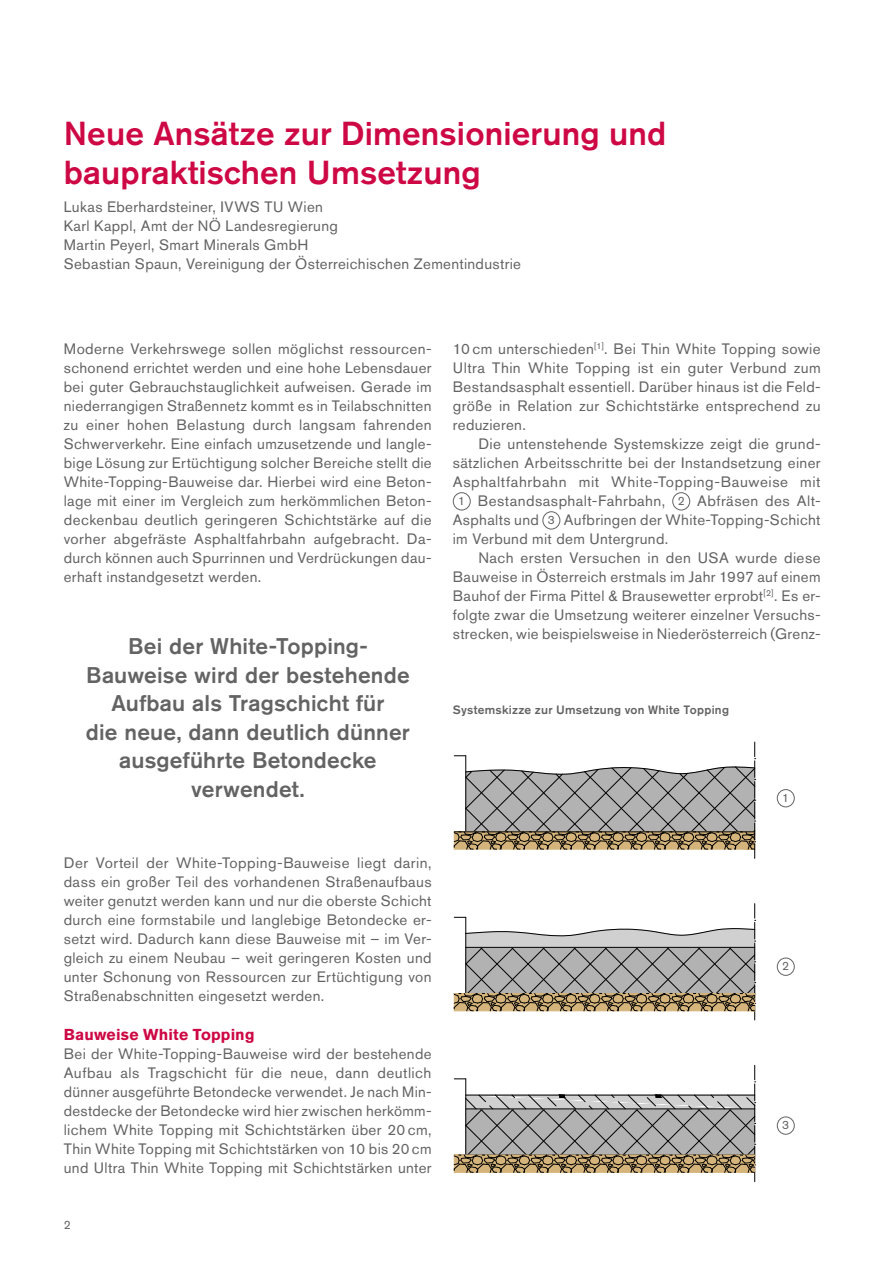
<style>
.page{position:relative;width:893px;height:1263px;background:#fff}
.page>*{position:absolute;margin:0;border:0;box-sizing:border-box;transform-origin:0 0}
.BETO_Titel{font:500 33px/39px "Akzidenz Grotesk BE";letter-spacing:.005em;color:#cd0844}
.BETO_Quote{font:500 22.5px/28.5px "Akzidenz Grotesk BE";letter-spacing:.01em;color:#646363;text-align:center}
.BETO_Zwischentitel_r{font:700 15.75px "Akzidenz Grotesk BE";letter-spacing:.01em;color:#cd0844}
.BETO__Blocksatz{font:15px/19px "Akzidenz Grotesk BE";letter-spacing:.025em;color:#646363;text-align:justify}
.BETO__Blocksatz_Einz{font:15px/19px "Akzidenz Grotesk BE";letter-spacing:.025em;color:#646363;text-align:justify}
.BETO_Untertitel_grau{font:500 12px "Akzidenz Grotesk BE";letter-spacing:.025em;color:#646363}
.BETO_Bildunterschrif{font:12px "Akzidenz Grotesk BE";color:#646363}
</style>
<div class="page">
<div style="left:453px;top:492px;width:18px;height:18px;border:1px solid #646363;border-radius:50%"></div>
<div style="left:672px;top:492px;width:18px;height:18px;border:1px solid #646363;border-radius:50%"></div>
<div style="left:542px;top:511px;width:18px;height:18px;border:1px solid #646363;border-radius:50%"></div>
<svg style="left:453px;top:742px;width:303px;height:116px"></svg>
<svg style="left:453px;top:903px;width:303px;height:117px"></svg>
<svg style="left:453px;top:1065px;width:303px;height:116px"></svg>
<div style="left:777px;top:1116px;width:18px;height:18px;border:1px solid #646363;border-radius:50%"></div>
<div style="left:777px;top:958px;width:18px;height:18px;border:1px solid #646363;border-radius:50%"></div>
<div style="left:777px;top:789px;width:18px;height:18px;border:1px solid #646363;border-radius:50%"></div>
<p class="BETO_Titel" style="left:64px;top:113px;width:604px">Neue Ansätze zur Dimensionierung und baupraktischen Umsetzung</p>
<p class="BETO__Blocksatz" style="left:64px;top:197px;width:459px;text-align:left">Lukas Eberhardsteiner, IVWS TU Wien<br>Karl Kappl, Amt der NÖ Landesregierung<br>Martin Peyerl, Smart Minerals GmbH<br>Sebastian Spaun, Vereinigung der Österreichischen Zementindustrie</p>
<p class="BETO__Blocksatz" style="left:64px;top:339px;width:369px">Moderne Verkehrswege sollen möglichst ressourcen&shy;schonend errichtet werden und eine hohe Lebensdauer bei guter Gebrauchstauglichkeit aufweisen. Gerade im niederrangigen Straßennetz kommt es in Teilabschnitten zu einer hohen Belastung durch langsam fahrenden Schwerverkehr. Eine einfach umzusetzende und langle&shy;bige Lösung zur Ertüchtigung solcher Bereiche stellt die White-Topping-Bauweise dar. Hierbei wird eine Beton&shy;lage mit einer im Vergleich zum herkömmlichen Beton&shy;deckenbau deutlich geringeren Schichtstärke auf die vorher abgefräste Asphaltfahrbahn aufgebracht. Da&shy;durch können auch Spurrinnen und Verdrückungen dau&shy;erhaft instandgesetzt werden.</p>
<p class="BETO_Quote" style="left:86px;top:631px;width:325px">Bei der White-Topping-<br>Bauweise wird der bestehende<br>Aufbau als Tragschicht für<br>die neue, dann deutlich dünner ausgeführte Betondecke verwendet.</p>
<p class="BETO__Blocksatz" style="left:453px;top:339px;width:369px">10 cm unterschieden<sup>[1]</sup>. Bei Thin White Topping sowie Ultra Thin White Topping ist ein guter Verbund zum Bestandsasphalt essentiell. Darüber hinaus ist die Feld&shy;größe in Relation zur Schichtstärke entsprechend zu reduzieren.</p>
<p class="BETO__Blocksatz_Einz" style="left:453px;top:434px;width:369px;text-indent:26px">Die untenstehende Systemskizze zeigt die grund&shy;sätzlichen Arbeitsschritte bei der Instandsetzung einer Asphaltfahrbahn mit White-Topping-Bauweise mit</p>
<p class="BETO_Bildunterschrif" style="left:458px;top:494px;width:8px">1</p>
<p class="BETO__Blocksatz_Einz" style="left:478px;top:491px;width:189px">Bestandsasphalt-Fahrbahn,</p>
<p class="BETO_Bildunterschrif" style="left:678px;top:494px;width:8px">2</p>
<p class="BETO__Blocksatz_Einz" style="left:697px;top:491px;width:125px">Abfräsen des Alt-</p>
<p class="BETO__Blocksatz_Einz" style="left:453px;top:510px;width:87px">Asphalts und</p>
<p class="BETO_Bildunterschrif" style="left:548px;top:513px;width:8px">3</p>
<p class="BETO__Blocksatz_Einz" style="left:453px;top:510px;width:369px;text-indent:111px">Aufbringen der White-Topping-Schicht im Verbund mit dem Untergrund.</p>
<p class="BETO__Blocksatz_Einz" style="left:453px;top:548px;width:369px;text-indent:26px">Nach ersten Versuchen in den USA wurde diese Bauweise in Österreich erstmals im Jahr 1997 auf einem Bauhof der Firma Pittel &amp; Brausewetter erprobt<sup>[2]</sup>. Es er&shy;folgte zwar die Umsetzung weiterer einzelner Versuchs&shy;strecken, wie beispielsweise in Niederösterreich (Grenz-</p>
<p class="BETO_Untertitel_grau" style="left:453px;top:703px;width:278px">Systemskizze zur Umsetzung von White Topping</p>
<p class="BETO_Bildunterschrif" style="left:782px;top:790px;width:8px">1</p>
<p class="BETO__Blocksatz" style="left:64px;top:853px;width:369px">Der Vorteil der White-Topping-Bauweise liegt darin, dass ein großer Teil des vorhandenen Straßenaufbaus weiter genutzt werden kann und nur die oberste Schicht durch eine formstabile und langlebige Betondecke er&shy;setzt wird. Dadurch kann diese Bauweise mit – im Ver&shy;gleich zu einem Neubau – weit geringeren Kosten und unter Schonung von Ressourcen zur Ertüchtigung von Straßenabschnitten eingesetzt werden.</p>
<p class="BETO_Zwischentitel_r" style="left:64px;top:1025px;width:192px">Bauweise White Topping</p>
<p class="BETO__Blocksatz" style="left:64px;top:1044px;width:369px">Bei der White-Topping-Bauweise wird der bestehende Aufbau als Tragschicht für die neue, dann deutlich dünner ausgeführte Betondecke verwendet. Je nach Min&shy;destdecke der Betondecke wird hier zwischen herkömm&shy;lichem White Topping mit Schichtstärken über 20 cm, Thin White Topping mit Schichtstärken von 10 bis 20 cm und Ultra Thin White Topping mit Schichtstärken unter</p>
<p class="BETO_Bildunterschrif" style="left:64px;top:1218px;width:8px">2</p>
<p class="BETO_Bildunterschrif" style="left:782px;top:959px;width:8px">2</p>
<p class="BETO_Bildunterschrif" style="left:782px;top:1118px;width:8px">3</p>
</div>
